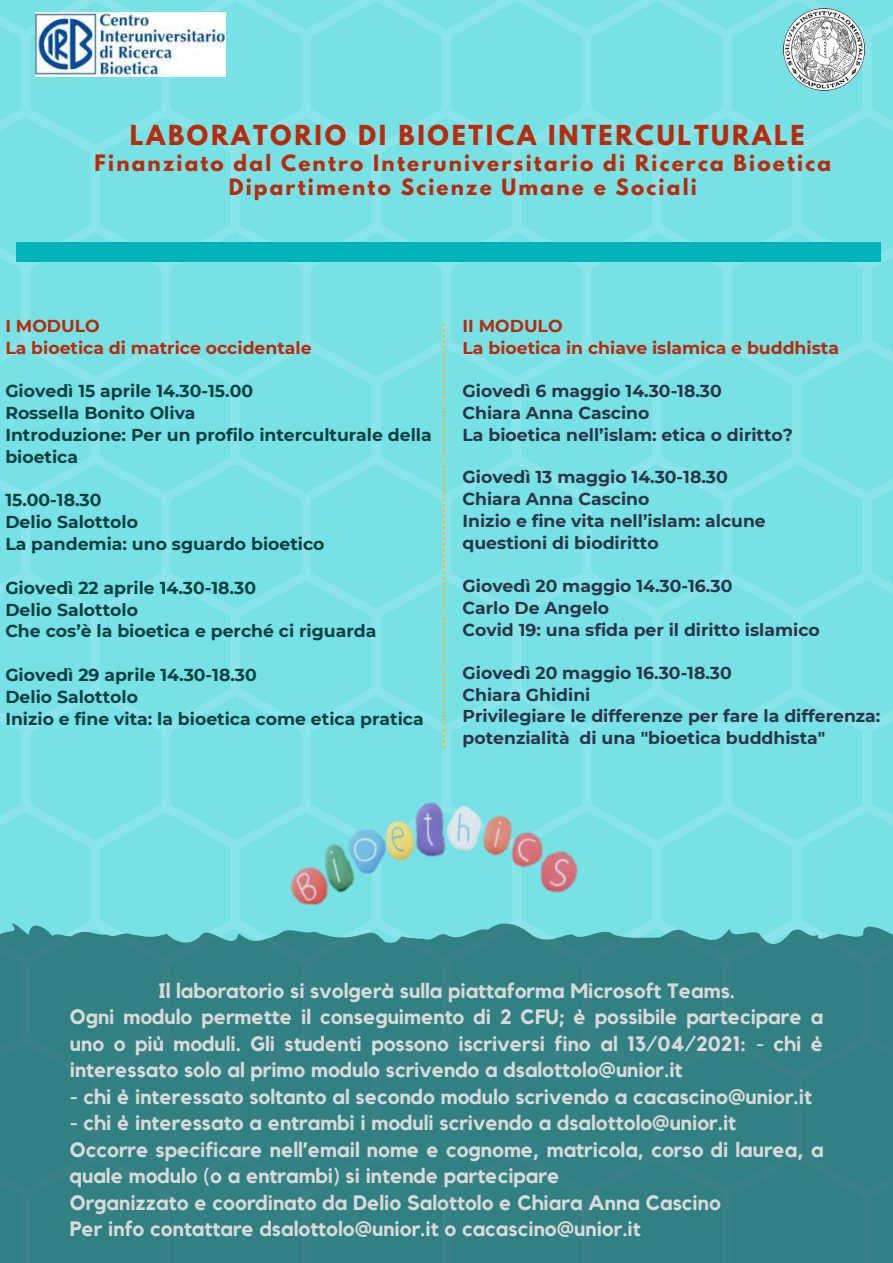
<style>
.page{position:relative;width:893px;height:1263px;background:#fff}
.page>*{position:absolute;margin:0;border:0;box-sizing:border-box;transform-origin:0 0}
.t1{font:700 24.38px "League Spartan";letter-spacing:.11em;color:#b72c0b}
.t2{font:700 20.77px/26.5px "Kollektif";color:#d9d9d9;text-align:justify}
.t3{font:700 19.95px "League Spartan";letter-spacing:.11em;color:#b72c0b}
.t4{font:700 17.25px/22px "Montserrat";color:#2a3648}
.t5{font:700 17.25px/22px "Montserrat";color:#044042}
.t6{font:700 17.25px "Montserrat";color:#b72c0b}
</style>
<div class="page">
<img style="left:0;top:0;width:893px;height:915px">
<div style="left:16px;top:243px;width:864px;height:18px;background:#00b3b9"></div>
<img style="left:35px;top:12px;width:191px;height:65px">
<img style="left:284px;top:778px;width:319px;height:137px">
<img style="left:779px;top:5px;width:89px;height:89px">
<div style="left:0;top:915px;width:893px;height:348px;background:#318082"></div>
<svg style="left:442px;top:323px;width:3px;height:425px"></svg>
<p class="t1" style="left:130px;top:123px;width:676px">LABORATORIO DI BIOETICA INTERCULTURALE</p>
<p class="t3" style="left:95px;top:153px;width:738px">Finanziato dal Centro Interuniversitario di Ricerca Bioetica</p>
<p class="t3" style="left:229px;top:177px;width:469px">Dipartimento Scienze Umane e Sociali</p>
<p class="t6" style="left:5px;top:315px;width:96px">I MODULO</p>
<p class="t6" style="left:5px;top:337px;width:308px">La bioetica di matrice occidentale</p>
<p class="t5" style="left:5px;top:380px;width:249px">Giovedì 15 aprile 14.30-15.00</p>
<p class="t5" style="left:5px;top:402px;width:192px">Rossella Bonito Oliva</p>
<p class="t5" style="left:5px;top:424px;width:428px">Introduzione: Per un profilo interculturale della bioetica</p>
<p class="t5" style="left:5px;top:489px;width:98px">15.00-18.30</p>
<p class="t5" style="left:5px;top:511px;width:134px">Delio Salottolo</p>
<p class="t5" style="left:5px;top:533px;width:321px">La pandemia: uno sguardo bioetico</p>
<p class="t5" style="left:5px;top:576px;width:252px">Giovedì 22 aprile 14.30-18.30</p>
<p class="t5" style="left:5px;top:598px;width:134px">Delio Salottolo</p>
<p class="t5" style="left:5px;top:620px;width:372px">Che cos’è la bioetica e perché ci riguarda</p>
<p class="t5" style="left:5px;top:664px;width:253px">Giovedì 29 aprile 14.30-18.30</p>
<p class="t5" style="left:5px;top:686px;width:134px">Delio Salottolo</p>
<p class="t5" style="left:5px;top:707px;width:420px">Inizio e fine vita: la bioetica come etica pratica</p>
<p class="t6" style="left:462px;top:315px;width:101px">II MODULO</p>
<p class="t6" style="left:462px;top:337px;width:378px">La bioetica in chiave islamica e buddhista</p>
<p class="t4" style="left:462px;top:379px;width:261px">Giovedì 6 maggio 14.30-18.30</p>
<p class="t4" style="left:462px;top:401px;width:188px">Chiara Anna Cascino</p>
<p class="t4" style="left:462px;top:423px;width:332px">La bioetica nell’islam: etica o diritto?</p>
<p class="t4" style="left:462px;top:466px;width:267px">Giovedì 13 maggio 14.30-18.30</p>
<p class="t4" style="left:462px;top:488px;width:188px">Chiara Anna Cascino</p>
<p class="t4" style="left:462px;top:510px;width:305px">Inizio e fine vita nell’islam: alcune</p>
<p class="t4" style="left:462px;top:532px;width:198px">questioni di biodiritto</p>
<p class="t4" style="left:462px;top:575px;width:271px">Giovedì 20 maggio 14.30-16.30</p>
<p class="t4" style="left:462px;top:597px;width:148px">Carlo De Angelo</p>
<p class="t4" style="left:462px;top:619px;width:359px">Covid 19: una sfida per il diritto islamico</p>
<p class="t4" style="left:462px;top:661px;width:271px">Giovedì 20 maggio 16.30-18.30</p>
<p class="t4" style="left:462px;top:683px;width:129px">Chiara Ghidini</p>
<p class="t4" style="left:462px;top:705px;width:419px">Privilegiare le differenze per fare la differenza: potenzialità di una "bioetica buddhista"</p>
<p class="t2" style="left:158px;top:978px;width:578px">Il laboratorio si svolgerà sulla piattaforma Microsoft Teams.</p>
<p class="t2" style="left:70px;top:1005px;width:755px">Ogni modulo permette il conseguimento di 2 CFU; è possibile partecipare a uno o più moduli. Gli studenti possono iscriversi fino al 13/04/2021: - chi è interessato solo al primo modulo scrivendo a dsalottolo@unior.it</p>
<p class="t2" style="left:70px;top:1084px;width:743px">- chi è interessato soltanto al secondo modulo scrivendo a cacascino@unior.it</p>
<p class="t2" style="left:70px;top:1110px;width:668px">- chi è interessato a entrambi i moduli scrivendo a dsalottolo@unior.it</p>
<p class="t2" style="left:70px;top:1137px;width:755px">Occorre specificare nell’email nome e cognome, matricola, corso di laurea, a quale modulo (o a entrambi) si intende partecipare</p>
<p class="t2" style="left:70px;top:1190px;width:652px">Organizzato e coordinato da Delio Salottolo e Chiara Anna Cascino</p>
<p class="t2" style="left:70px;top:1216px;width:572px">Per info contattare dsalottolo@unior.it o cacascino@unior.it</p>
</div>
